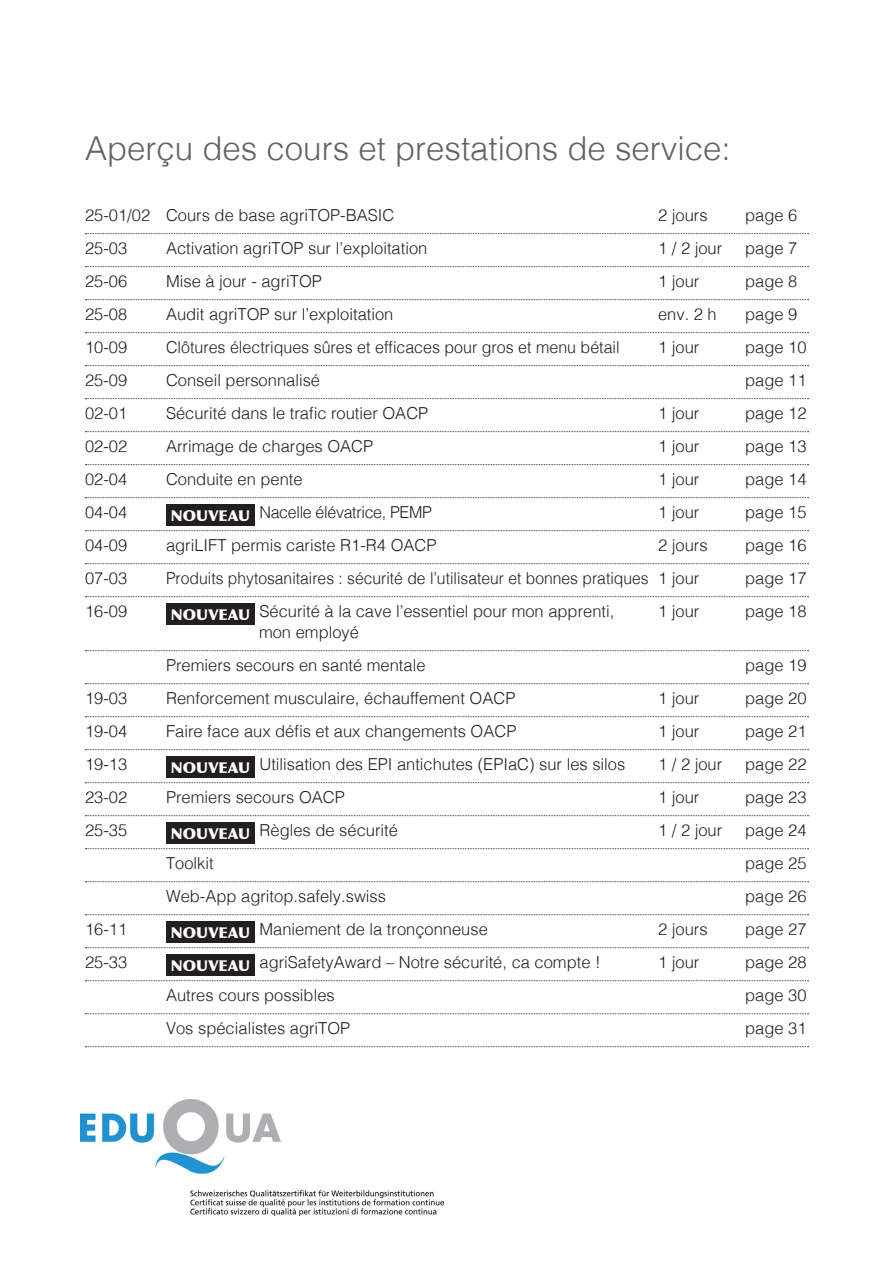
<style>
.page{position:relative;width:893px;height:1263px;background:#fff}
.page>*{position:absolute;margin:0;border:0;box-sizing:border-box;transform-origin:0 0}
.t1{font:300 33px "Helvetica";color:#636366}
.t2{font:300 16.5px/33px "Helvetica";color:#231f20}
.t3{font:300 16.5px "Helvetica";color:#231f20;scale:.95 1}
.t4{font:300 16.5px "Helvetica";letter-spacing:-.02em;color:#231f20}
</style>
<div class="page">
<svg style="left:85px;top:233px;width:723px;height:1px"></svg>
<svg style="left:85px;top:266px;width:723px;height:1px"></svg>
<svg style="left:85px;top:299px;width:723px;height:1px"></svg>
<svg style="left:85px;top:332px;width:723px;height:1px"></svg>
<svg style="left:85px;top:365px;width:723px;height:1px"></svg>
<svg style="left:85px;top:398px;width:723px;height:1px"></svg>
<svg style="left:85px;top:431px;width:723px;height:1px"></svg>
<svg style="left:85px;top:464px;width:723px;height:1px"></svg>
<svg style="left:85px;top:497px;width:723px;height:1px"></svg>
<svg style="left:85px;top:530px;width:723px;height:1px"></svg>
<svg style="left:85px;top:563px;width:723px;height:1px"></svg>
<svg style="left:85px;top:596px;width:723px;height:1px"></svg>
<svg style="left:85px;top:650px;width:723px;height:1px"></svg>
<svg style="left:85px;top:683px;width:723px;height:1px"></svg>
<svg style="left:85px;top:716px;width:723px;height:1px"></svg>
<svg style="left:85px;top:749px;width:723px;height:1px"></svg>
<svg style="left:85px;top:782px;width:723px;height:1px"></svg>
<svg style="left:85px;top:815px;width:723px;height:1px"></svg>
<svg style="left:85px;top:848px;width:723px;height:1px"></svg>
<svg style="left:85px;top:881px;width:723px;height:1px"></svg>
<svg style="left:85px;top:914px;width:723px;height:1px"></svg>
<svg style="left:85px;top:947px;width:723px;height:1px"></svg>
<svg style="left:85px;top:980px;width:723px;height:1px"></svg>
<svg style="left:85px;top:1013px;width:723px;height:1px"></svg>
<svg style="left:85px;top:1046px;width:723px;height:1px"></svg>
<div style="left:166px;top:504px;width:89px;height:21px;background:#231f20"></div>
<div style="left:166px;top:603px;width:89px;height:21px;background:#231f20"></div>
<div style="left:166px;top:756px;width:89px;height:21px;background:#231f20"></div>
<div style="left:166px;top:822px;width:89px;height:21px;background:#231f20"></div>
<div style="left:166px;top:921px;width:89px;height:21px;background:#231f20"></div>
<div style="left:166px;top:954px;width:89px;height:21px;background:#231f20"></div>
<img style="left:80px;top:1099px;width:364px;height:116px">
<h1 class="t1" style="left:85px;top:120px;width:647px">Aperçu des cours et prestations de service:</h1>
<p class="t2" style="left:85px;top:197px;width:311px">25-01/02 Cours de base agriTOP-BASIC</p>
<p class="t2" style="left:658px;top:197px;width:51px">2 jours</p>
<p class="t2" style="left:745px;top:197px;width:54px">page 6</p>
<p class="t2" style="left:85px;top:230px;width:44px">25-03</p>
<p class="t2" style="left:166px;top:230px;width:263px">Activation agriTOP sur l’exploitation</p>
<p class="t2" style="left:658px;top:230px;width:66px">1 / 2 jour</p>
<p class="t2" style="left:745px;top:230px;width:54px">page 7</p>
<p class="t2" style="left:85px;top:263px;width:44px">25-06</p>
<p class="t2" style="left:166px;top:263px;width:157px">Mise à jour - agriTOP</p>
<p class="t2" style="left:658px;top:263px;width:43px">1 jour</p>
<p class="t2" style="left:745px;top:263px;width:54px">page 8</p>
<p class="t2" style="left:85px;top:296px;width:44px">25-08</p>
<p class="t2" style="left:166px;top:296px;width:229px">Audit agriTOP sur l’exploitation</p>
<p class="t2" style="left:658px;top:296px;width:60px">env. 2 h</p>
<p class="t2" style="left:745px;top:296px;width:54px">page 9</p>
<p class="t2" style="left:85px;top:329px;width:44px">10-09</p>
<p class="t2" style="left:166px;top:329px;width:455px">Clôtures électriques sûres et efficaces pour gros et menu bétail</p>
<p class="t2" style="left:658px;top:329px;width:43px">1 jour</p>
<p class="t2" style="left:745px;top:329px;width:63px">page 10</p>
<p class="t2" style="left:85px;top:362px;width:44px">25-09</p>
<p class="t2" style="left:166px;top:362px;width:156px">Conseil personnalisé</p>
<p class="t2" style="left:745px;top:362px;width:63px">page 11</p>
<p class="t2" style="left:85px;top:395px;width:44px">02-01</p>
<p class="t2" style="left:166px;top:395px;width:264px">Sécurité dans le trafic routier OACP</p>
<p class="t2" style="left:658px;top:395px;width:43px">1 jour</p>
<p class="t2" style="left:745px;top:395px;width:63px">page 12</p>
<p class="t2" style="left:85px;top:428px;width:44px">02-02</p>
<p class="t2" style="left:166px;top:428px;width:209px">Arrimage de charges OACP</p>
<p class="t2" style="left:658px;top:428px;width:43px">1 jour</p>
<p class="t2" style="left:745px;top:428px;width:63px">page 13</p>
<p class="t2" style="left:85px;top:461px;width:44px">02-04</p>
<p class="t2" style="left:166px;top:461px;width:138px">Conduite en pente</p>
<p class="t2" style="left:658px;top:461px;width:43px">1 jour</p>
<p class="t2" style="left:745px;top:461px;width:63px">page 14</p>
<p class="t2" style="left:85px;top:494px;width:44px">04-04</p>
<p class="t4" style="left:171px;top:498px;width:262px"><sub>NOUVEAU</sub> Nacelle élévatrice, PEMP</p>
<p class="t2" style="left:658px;top:494px;width:43px">1 jour</p>
<p class="t2" style="left:745px;top:494px;width:63px">page 15</p>
<p class="t2" style="left:85px;top:527px;width:44px">04-09</p>
<p class="t2" style="left:166px;top:527px;width:272px">agriLIFT permis cariste R1-R4 OACP</p>
<p class="t2" style="left:658px;top:527px;width:51px">2 jours</p>
<p class="t2" style="left:745px;top:527px;width:63px">page 16</p>
<p class="t2" style="left:85px;top:560px;width:44px">07-03</p>
<p class="t3" style="left:166px;top:564px;width:563px">Produits phytosanitaires : sécurité de l’utilisateur et bonnes pratiques 1 jour</p>
<p class="t2" style="left:745px;top:560px;width:63px">page 17</p>
<p class="t2" style="left:85px;top:593px;width:44px">16-09</p>
<p class="t2" style="left:171px;top:593px;width:445px"><sub>NOUVEAU</sub> Sécurité à la cave l’essentiel pour mon apprenti,</p>
<p class="t2" style="left:658px;top:593px;width:43px">1 jour</p>
<p class="t2" style="left:745px;top:593px;width:63px">page 18</p>
<p class="t2" style="left:166px;top:615px;width:261px;text-indent:93px">mon employé<br>Premiers secours en santé mentale</p>
<p class="t2" style="left:745px;top:648px;width:63px">page 19</p>
<p class="t2" style="left:85px;top:681px;width:44px">19-03</p>
<p class="t2" style="left:166px;top:681px;width:351px">Renforcement musculaire, échauffement OACP</p>
<p class="t2" style="left:658px;top:681px;width:43px">1 jour</p>
<p class="t2" style="left:745px;top:681px;width:63px">page 20</p>
<p class="t2" style="left:85px;top:714px;width:44px">19-04</p>
<p class="t2" style="left:166px;top:714px;width:352px">Faire face aux défis et aux changements OACP</p>
<p class="t2" style="left:658px;top:714px;width:43px">1 jour</p>
<p class="t2" style="left:745px;top:714px;width:63px">page 21</p>
<p class="t2" style="left:85px;top:747px;width:44px">19-13</p>
<p class="t2" style="left:171px;top:746px;width:456px"><sub>NOUVEAU</sub> Utilisation des EPI antichutes (EPIaC) sur les silos</p>
<p class="t2" style="left:658px;top:746px;width:66px">1 / 2 jour</p>
<p class="t2" style="left:745px;top:746px;width:63px">page 22</p>
<p class="t2" style="left:85px;top:779px;width:44px">23-02</p>
<p class="t2" style="left:166px;top:779px;width:180px">Premiers secours OACP</p>
<p class="t2" style="left:658px;top:779px;width:43px">1 jour</p>
<p class="t2" style="left:745px;top:779px;width:63px">page 23</p>
<p class="t2" style="left:85px;top:812px;width:44px">25-35</p>
<p class="t2" style="left:171px;top:812px;width:229px"><sub>NOUVEAU</sub> Règles de sécurité</p>
<p class="t2" style="left:658px;top:812px;width:66px">1 / 2 jour</p>
<p class="t2" style="left:745px;top:812px;width:63px">page 24</p>
<p class="t2" style="left:166px;top:845px;width:49px">Toolkit</p>
<p class="t2" style="left:745px;top:845px;width:63px">page 25</p>
<p class="t2" style="left:166px;top:878px;width:222px">Web-App agritop.safely.swiss</p>
<p class="t2" style="left:745px;top:878px;width:63px">page 26</p>
<p class="t2" style="left:85px;top:911px;width:44px">16-11</p>
<p class="t2" style="left:171px;top:911px;width:318px"><sub>NOUVEAU</sub> Maniement de la tronçonneuse</p>
<p class="t2" style="left:658px;top:911px;width:51px">2 jours</p>
<p class="t2" style="left:745px;top:911px;width:63px">page 27</p>
<p class="t2" style="left:85px;top:944px;width:44px">25-33</p>
<p class="t2" style="left:171px;top:944px;width:431px"><sub>NOUVEAU</sub> agriSafetyAward – Notre sécurité, ca compte !</p>
<p class="t2" style="left:658px;top:944px;width:43px">1 jour</p>
<p class="t2" style="left:745px;top:944px;width:63px">page 28</p>
<p class="t2" style="left:166px;top:977px;width:170px">Autres cours possibles</p>
<p class="t2" style="left:745px;top:977px;width:63px">page 30</p>
<p class="t2" style="left:166px;top:1010px;width:186px">Vos spécialistes agriTOP</p>
<p class="t2" style="left:745px;top:1010px;width:63px">page 31</p>
</div>
